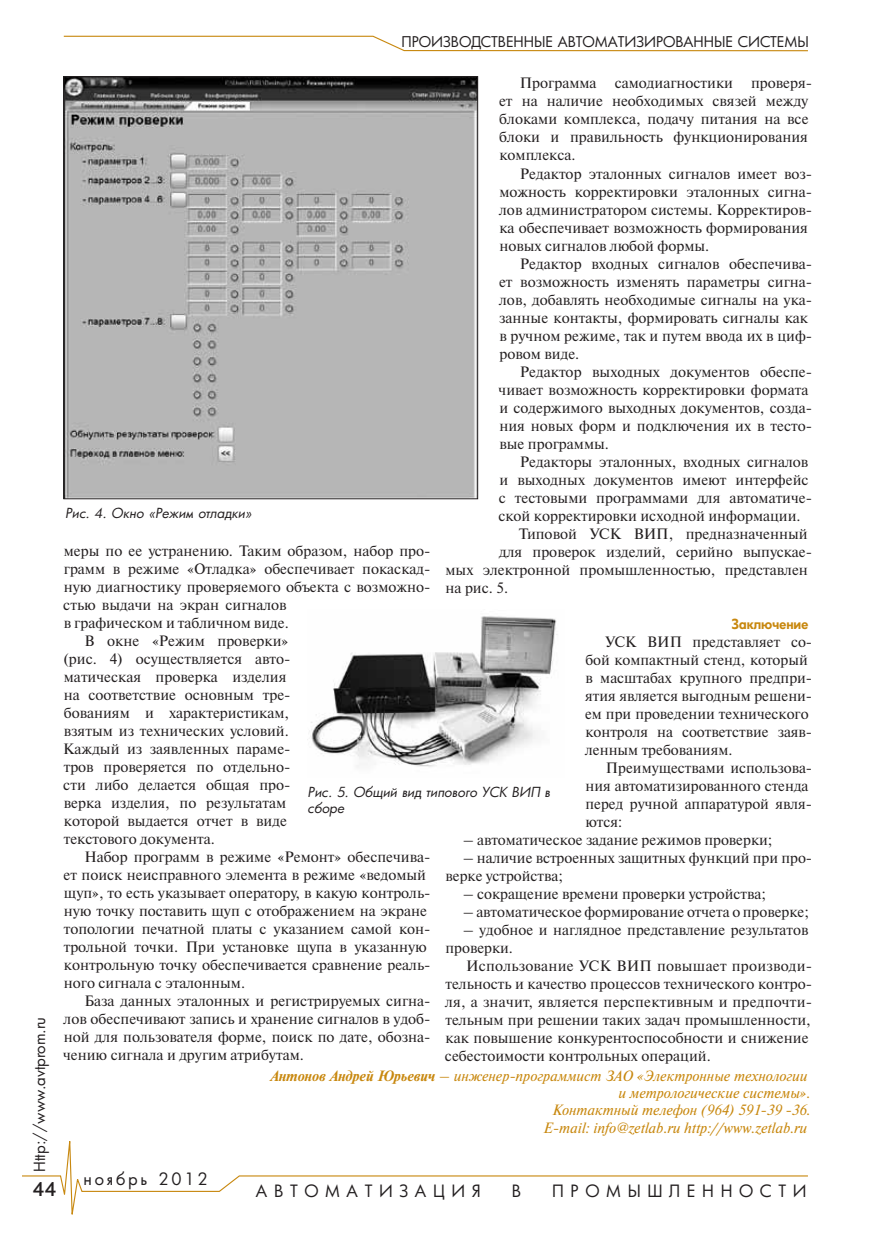
<style>
.page{position:relative;width:893px;height:1234px;background:#fff}
.page>*{position:absolute;margin:0;border:0;box-sizing:border-box;transform-origin:0 0}
.t1{font:500 21px "Bliss Pro";color:#231f20}
.t2{font:16.5px "Futura Cyr";letter-spacing:.4em;color:#231f20}
.t3{font:16.5px "Futura Cyr";letter-spacing:.17em;color:#231f20}
.t4{font:15px/18px "Newton C";color:#231f20}
.t5{font:15px "Futura Cyr";color:#231f20}
.st_Avtor{font:italic 14.85px "Newton C";color:#c8880f}
.t6{font:14.4px "Futura Cyr";letter-spacing:-.005em;color:#231f20}
.st_Avtor-2{font:italic 13.5px/16.5px "Futura Cyr";color:#231f20}
.t7{font:800 13.5px "Futura Cyr";color:#c8880f}
.s1{font-weight:700}
</style>
<div class="page">
<svg style="left:22px;top:1141px;width:786px;height:74px"></svg>
<svg style="left:63px;top:35px;width:745px;height:17px"></svg>
<img style="left:65px;top:78px;width:411px;height:419px">
<img style="left:309px;top:616px;width:249px;height:151px">
<p class="t6" style="left:402px;top:33px;width:409px">ПРОИЗВОДСТВЕННЫЕ АВТОМАТИЗИРОВАННЫЕ СИСТЕМЫ</p>
<p class="t4" style="left:499px;top:74px;width:315px;text-indent:21px">Программа самодиагностики проверя&shy;ет на наличие необходимых связей между блоками комплекса, подачу питания на все блоки и правильность функционирования комплекса.</p>
<p class="t4" style="left:499px;top:164px;width:314px;text-indent:21px">Редактор эталонных сигналов имеет воз&shy;можность корректировки эталонных сигна&shy;лов администратором системы. Корректиров&shy;ка обеспечивает возможность формирования новых сигналов любой формы.</p>
<p class="t4" style="left:499px;top:254px;width:315px;text-indent:21px">Редактор входных сигналов обеспечива&shy;ет возможность изменять параметры сигна&shy;лов, добавлять необходимые сигналы на ука&shy;занные контакты, формировать сигналы как в ручном режиме, так и путем ввода их в циф&shy;ровом виде.</p>
<p class="t4" style="left:499px;top:362px;width:315px;text-indent:21px">Редактор выходных документов обеспе&shy;чивает возможность корректировки формата и содержимого выходных документов, созда&shy;ния новых форм и подключения их в тесто&shy;вые программы.</p>
<p class="t4" style="left:498px;top:452px;width:315px;text-indent:22px">Редакторы эталонных, входных сигналов и выходных документов имеют интерфейс с тестовыми программами для автоматиче&shy;ской корректировки исходной информации.</p>
<p class="t4" style="left:519px;top:524px;width:291px">Типовой УСК ВИП, предназначенный</p>
<p class="t4" style="left:499px;top:542px;width:315px">для проверок изделий, серийно выпускае-</p>
<p class="t4" style="left:445px;top:560px;width:364px">мых электронной промышленностью, представлен</p>
<p class="t4" style="left:445px;top:578px;width:64px">на рис. 5.</p>
<p class="t7" style="left:732px;top:615px;width:78px">Заключение</p>
<p class="t4" style="left:585px;top:632px;width:229px;text-indent:20px">УСК ВИП представляет со&shy;бой компактный стенд, который в масштабах крупного предпри&shy;ятия является выгодным решени&shy;ем при проведении технического контроля на соответствие заяв&shy;ленным требованиям.</p>
<p class="t4" style="left:585px;top:758px;width:228px;text-indent:21px">Преимуществами использова&shy;ния автоматизированного стенда перед ручной аппаратурой явля&shy;ются:</p>
<p class="t4" style="left:463px;top:830px;width:311px">– автоматическое задание режимов проверки;</p>
<p class="t4" style="left:445px;top:848px;width:368px;text-indent:18px">– наличие встроенных защитных функций при про&shy;верке устройства;</p>
<p class="t4" style="left:463px;top:884px;width:304px">– сокращение времени проверки устройства;</p>
<p class="t4" style="left:463px;top:902px;width:347px">– автоматическое формирование отчета о проверке;</p>
<p class="t4" style="left:445px;top:920px;width:364px;text-indent:18px">– удобное и наглядное представление результатов проверки.</p>
<p class="t4" style="left:445px;top:956px;width:369px;text-indent:21px">Использование УСК ВИП повышает производи&shy;тельность и качество процессов технического контро&shy;ля, а значит, является перспективным и предпочти&shy;тельным при решении таких задач промышленности, как повышение конкурентоспособности и снижение себестоимости контрольных операций.</p>
<p class="st_Avtor-2" style="left:65px;top:504px;width:188px">Рис. 4. Окно «Режим отладки»</p>
<p class="t4" style="left:63px;top:542px;width:369px">меры по ее устранению. Таким образом, набор про&shy;грамм в режиме «Отладка» обеспечивает покаскад&shy;ную диагностику проверяемого объекта с возможно&shy;стью выдачи на экран сигналов<br>в графическом и табличном виде.</p>
<p class="t4" style="left:63px;top:632px;width:229px;text-indent:21px">В окне «Режим проверки» (рис. 4) осуществляется авто&shy;матическая проверка изделия на соответствие основным тре&shy;бованиям и характеристикам, взятым из технических условий.<br>Каждый из заявленных параме&shy;тров проверяется по отдельно&shy;сти либо делается общая про&shy;верка изделия, по результатам которой выдается отчет в виде текстового документа.</p>
<p class="t4" style="left:63px;top:848px;width:369px;text-indent:21px">Набор программ в режиме «Ремонт» обеспечива&shy;ет поиск неисправного элемента в режиме «ведомый щуп», то есть указывает оператору, в какую контроль&shy;ную точку поставить щуп с отображением на экране топологии печатной платы с указанием самой кон&shy;трольной точки. При установке щупа в указанную контрольную точку обеспечивается сравнение реаль&shy;ного сигнала с эталонным.</p>
<p class="t4" style="left:63px;top:992px;width:369px;text-align:justify;text-indent:21px">База данных эталонных и регистрируемых сигна&shy;лов обеспечивают запись и хранение сигналов в удоб&shy;ной для пользователя форме, поиск по дате, обозна&shy;чению сигнала и другим атрибутам.</p>
<p class="st_Avtor-2" style="left:308px;top:783px;width:244px">Рис. 5. Общий вид типового УСК ВИП в сборе</p>
<p class="t5" style="left:30px;top:1171px;width:157px;rotate:-90deg">Http://www.avtprom.ru</p>
<p class="st_Avtor" style="left:270px;top:1067px;width:539px"><span class="s1">Антонов Андрей Юрьевич</span> – инженер-программист ЗАО «Электронные технологии</p>
<p class="st_Avtor" style="left:618px;top:1084px;width:194px">и метрологические системы».</p>
<p class="st_Avtor" style="left:552px;top:1101px;width:260px">Контактный телефон (964) 591-39 -36.</p>
<p class="st_Avtor" style="left:543px;top:1119px;width:265px">E-mail: info@zetlab.ru http://www.zetlab.ru</p>
<p class="t3" style="left:84px;top:1168px;width:126px">ноябрь 2012</p>
<h1 class="t1" style="left:33px;top:1175px;width:26px">44</h1>
<p class="t2" style="left:256px;top:1180px;width:226px">АВТОМАТИЗАЦИЯ</p>
<p class="t2" style="left:512px;top:1180px;width:11px">В</p>
<p class="t2" style="left:552px;top:1180px;width:256px">ПРОМЫШЛЕННОСТИ</p>
</div>
